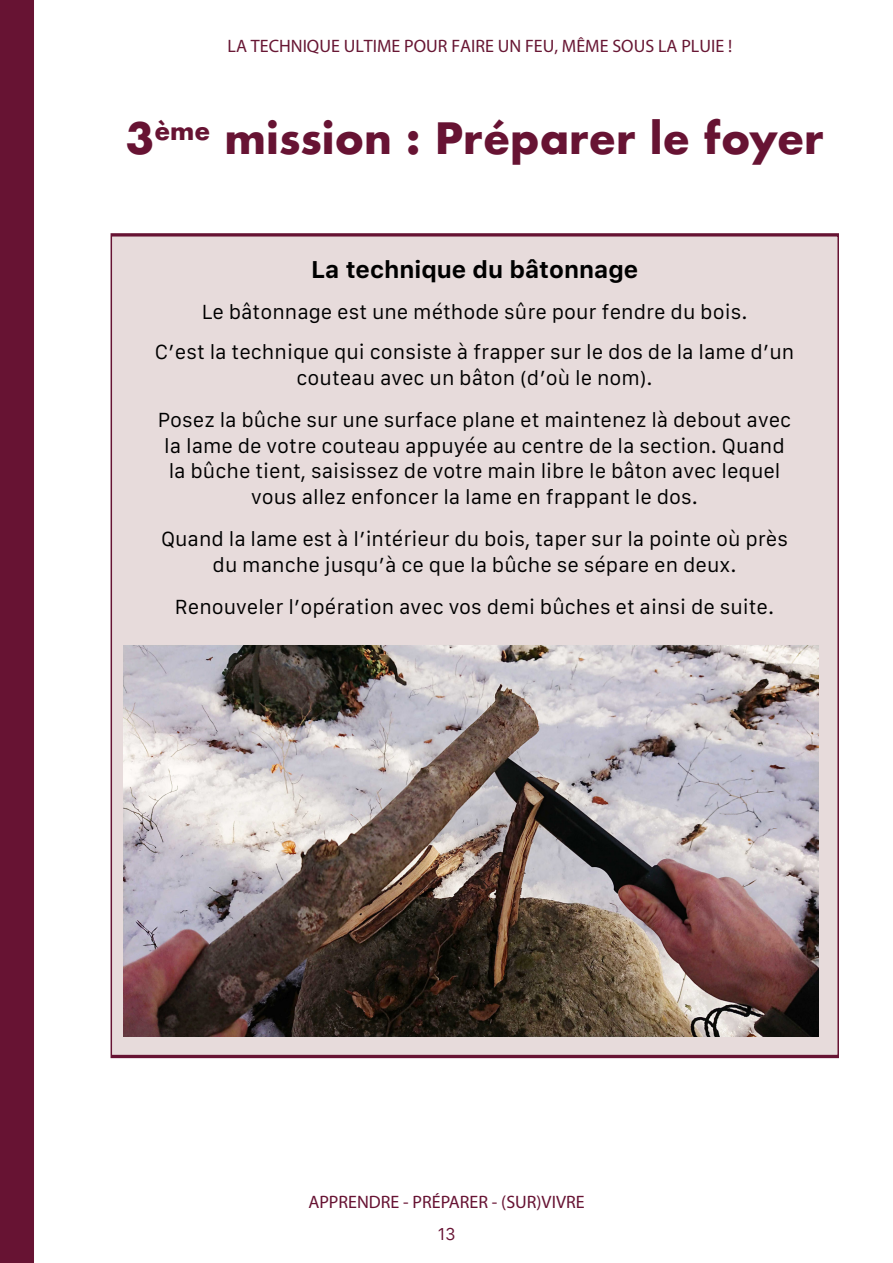
<style>
.page{position:relative;width:893px;height:1263px;background:#fff}
.page>*{position:absolute;margin:0;border:0;box-sizing:border-box;transform-origin:0 0}
.TITRE{font:700 42px "Futura";color:#671333}
.Sp_t{font:700 24px "Galvji";color:#000}
.Sp_t-2{font:19.5px/25.5px "Galvji";color:#000;text-align:center}
.t1{font:18px "Myriad Pro";color:#681734}
.t2{font:18px "Myriad Pro";color:#671333}
.t3{font:16.5px "Galvji";color:#671333}
</style>
<div class="page">
<div style="left:0;top:0;width:34px;height:1263px;background:#671333"></div>
<div style="left:110px;top:234px;width:729px;height:823px;background:#e7dbdb;border:2px solid #671333"></div>
<img style="left:123px;top:645px;width:695px;height:391px">
<p class="t1" style="left:228px;top:34px;width:506px">LA TECHNIQUE ULTIME POUR FAIRE UN FEU, MÊME SOUS LA PLUIE !</p>
<p class="TITRE" style="left:126px;top:108px;width:699px">3<sup>ème</sup> mission : Préparer le foyer</p>
<p class="Sp_t" style="left:311px;top:255px;width:329px">La technique du bâtonnage</p>
<p class="Sp_t-2" style="left:155px;top:292px;width:641px;line-height:40.3px">Le bâtonnage est une méthode sûre pour fendre du bois.<br>C’est la technique qui consiste à frapper sur le dos de la lame d’un</p>
<p class="Sp_t-2" style="left:158px;top:357px;width:635px;line-height:42.5px">couteau avec un bâton (d’où le nom).<br>Posez la bûche sur une surface plane et maintenez là debout avec</p>
<p class="Sp_t-2" style="left:164px;top:433px;width:622px">la lame de votre couteau appuyée au centre de la section. Quand la bûche tient, saisissez de votre main libre le bâton avec lequel vous allez enfoncer la lame en frappant le dos.</p>
<p class="Sp_t-2" style="left:161px;top:527px;width:628px">Quand la lame est à l’intérieur du bois, taper sur la pointe où près du manche jusqu’à ce que la bûche se sépare en deux.</p>
<p class="Sp_t-2" style="left:175px;top:595px;width:601px">Renouveler l’opération avec vos demi bûches et ainsi de suite.</p>
<p class="t2" style="left:308px;top:1191px;width:278px">APPRENDRE - PRÉPARER - (SUR)VIVRE</p>
<p class="t3" style="left:437px;top:1224px;width:20px">13</p>
</div>
